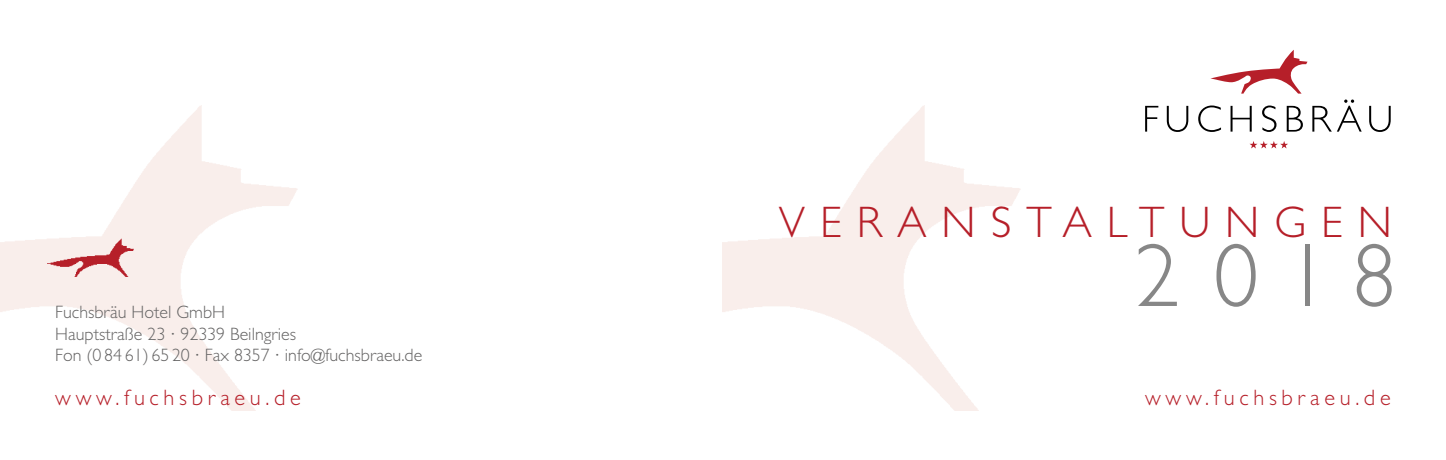
<style>
.page{position:relative;width:1446px;height:460px;background:#fff}
.page>*{position:absolute;margin:0;border:0;box-sizing:border-box;transform-origin:0 0}
.t1{font:300 89.7px "Gill Sans CE";color:#878787}
.t2{font:300 44.1px "Gill Sans CE";letter-spacing:.34em;color:#b61f29}
.t3{font:300 22.2px "Gill Sans CE";letter-spacing:.21em;color:#b61f29}
.t4{font:300 18px/21.6px "Gill Sans CE";color:#646363}
</style>
<div class="page">
<svg style="left:1210px;top:50px;width:97px;height:43px"></svg>
<svg style="left:1145px;top:106px;width:13px;height:25px"></svg>
<svg style="left:1167px;top:106px;width:21px;height:26px"></svg>
<svg style="left:1198px;top:105px;width:23px;height:27px"></svg>
<svg style="left:1230px;top:106px;width:21px;height:25px"></svg>
<svg style="left:1262px;top:105px;width:14px;height:27px"></svg>
<svg style="left:1286px;top:106px;width:17px;height:25px"></svg>
<svg style="left:1312px;top:99px;width:49px;height:32px"></svg>
<svg style="left:1369px;top:106px;width:21px;height:26px"></svg>
<svg style="left:1249px;top:141px;width:39px;height:7px"></svg>
<img style="left:0;top:105px;width:297px;height:305px">
<img style="left:48px;top:238px;width:86px;height:39px">
<p class="t4" style="left:55px;top:301px;width:368px">Fuchsbräu Hotel GmbH<br>Hauptstraße 23 · 92339 Beilngries<br>Fon (0 84 61) 65 20 · Fax 8357 · info@fuchsbraeu.de</p>
<p class="t3" style="left:55px;top:384px;width:247px">www.fuchsbraeu.de</p>
<h2 class="t2" style="left:779px;top:197px;width:615px">VERANSTALTUNGEN</h2>
<h1 class="t1" style="left:1134px;top:224px;width:263px">2018</h1>
<p class="t3" style="left:1145px;top:384px;width:247px">www.fuchsbraeu.de</p>
</div>
